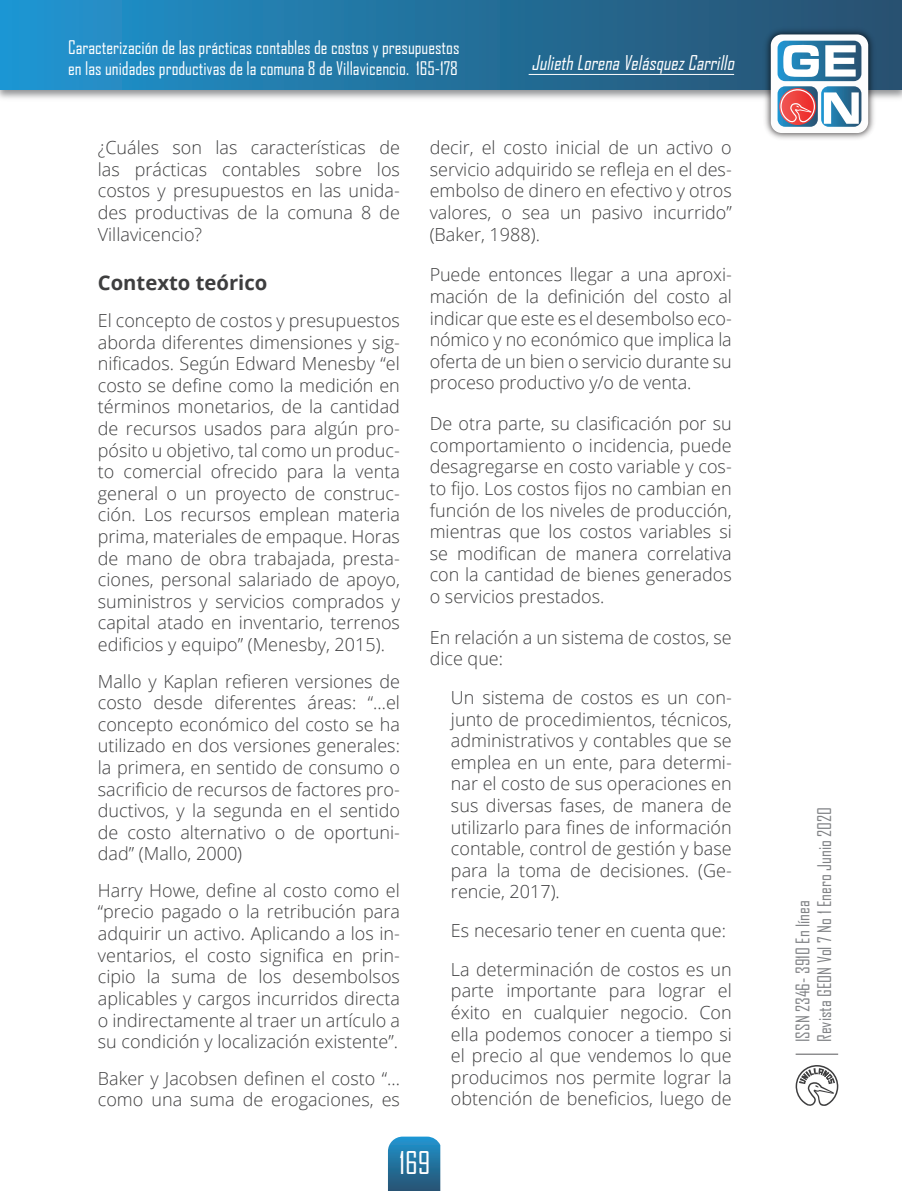
<style>
.page{position:relative;width:902px;height:1191px;background:#fff}
.page>*{position:absolute;margin:0;border:0;box-sizing:border-box;transform-origin:0 0}
.t1{font:30px "Agency FB";color:#fff}
.N1{font:700 20.25px "Open Sans";color:#3e3e3f}
.t2{font:italic 19.5px "Agency FB";color:#fff}
.Cuerpo_de_Texto{font:300 18px/21.6px "Open Sans";color:#3e3e3f;text-align:justify}
.cuerpor_indentado{font:300 18px/21.6px "Open Sans";color:#3e3e3f;text-align:justify}
.t3{font:18px/21.6px "Agency FB";color:#fff}
.t4{font:18px/21.6px "Agency FB";color:#808285}
</style>
<div class="page">
<img style="left:0;top:0;width:715px;height:99px">
<svg style="left:1px;top:0;width:714px;height:89px;background:#2278a7"></svg>
<img style="left:715px;top:0;width:186px;height:139px">
<div style="left:770px;top:34px;width:98px;height:99px;background:#fdfdfd;border-radius:11px"></div>
<svg style="left:777px;top:41px;width:84px;height:86px"></svg>
<svg style="left:388px;top:1136px;width:52px;height:55px;background:#2b77a2"></svg>
<hr style="left:528px;top:74px;width:206px;height:1px;background:#fff">
<hr style="left:795px;top:1053px;width:43px;height:1px;background:#57585a">
<svg style="left:795px;top:1065px;width:43px;height:41px"></svg>
<p class="t3" style="left:68px;top:36px;width:393px">Caracterización de las prácticas contables de costos y presupuestos en las unidades productivas de la comuna 8 de Villavicencio. 165-178</p>
<p class="t2" style="left:531px;top:51px;width:208px">JuliethLorenaVelásquezCarrillo</p>
<p class="Cuerpo_de_Texto" style="left:98px;top:136px;width:303px">¿Cuáles son las características de las prácticas contables sobre los costos y presupuestos en las unida&shy;des productivas de la comuna 8 de Villavicencio?</p>
<p class="N1" style="left:98px;top:269px;width:171px">Contexto teórico</p>
<p class="Cuerpo_de_Texto" style="left:98px;top:309px;width:303px">El concepto de costos y presupuestos aborda diferentes dimensiones y sig&shy;nificados. Según Edward Menesby “el costo se define como la medición en términos monetarios, de la cantidad de recursos usados para algún pro&shy;pósito u objetivo, tal como un produc&shy;to comercial ofrecido para la venta general o un proyecto de construc&shy;ción. Los recursos emplean materia prima, materiales de empaque. Horas de mano de obra trabajada, presta&shy;ciones, personal salariado de apoyo, suministros y servicios comprados y capital atado en inventario, terrenos edificios y equipo” (Menesby, 2015).</p>
<p class="Cuerpo_de_Texto" style="left:98px;top:669px;width:303px">Mallo y Kaplan refieren versiones de costo desde diferentes áreas: “…el concepto económico del costo se ha utilizado en dos versiones generales: la primera, en sentido de consumo o sacrificio de recursos de factores pro&shy;ductivos, y la segunda en el sentido de costo alternativo o de oportuni&shy;dad” (Mallo, 2000)</p>
<p class="Cuerpo_de_Texto" style="left:98px;top:879px;width:303px">Harry Howe, define al costo como el “precio pagado o la retribución para adquirir un activo. Aplicando a los in&shy;ventarios, el costo significa en prin&shy;cipio la suma de los desembolsos aplicables y cargos incurridos directa o indirectamente al traer un artículo a su condición y localización existente”.</p>
<p class="Cuerpo_de_Texto" style="left:98px;top:1066px;width:303px">Baker y Jacobsen definen el costo “... como una suma de erogaciones, es</p>
<p class="Cuerpo_de_Texto" style="left:429px;top:136px;width:303px">decir, el costo inicial de un activo o servicio adquirido se refleja en el des&shy;embolso de dinero en efectivo y otros valores, o sea un pasivo incurrido” (Baker, 1988).</p>
<p class="Cuerpo_de_Texto" style="left:429px;top:263px;width:303px">Puede entonces llegar a una aproxi&shy;mación de la definición del costo al indicar que este es el desembolso eco&shy;nómico y no económico que implica la oferta de un bien o servicio durante su proceso productivo y/o de venta.</p>
<p class="Cuerpo_de_Texto" style="left:429px;top:412px;width:303px">De otra parte, su clasificación por su comportamiento o incidencia, puede desagregarse en costo variable y cos&shy;to fijo. Los costos fijos no cambian en función de los niveles de producción, mientras que los costos variables si se modifican de manera correlativa con la cantidad de bienes generados o servicios prestados.</p>
<p class="Cuerpo_de_Texto" style="left:429px;top:626px;width:303px">En relación a un sistema de costos, se dice que:</p>
<p class="cuerpor_indentado" style="left:451px;top:686px;width:282px">Un sistema de costos es un con&shy;junto de procedimientos, técnicos, administrativos y contables que se emplea en un ente, para determi&shy;nar el costo de sus operaciones en sus diversas fases, de manera de utilizarlo para fines de información contable, control de gestión y base para la toma de decisiones. (Ge&shy;rencie, 2017).</p>
<p class="cuerpor_indentado" style="left:451px;top:919px;width:276px">Es necesario tener en cuenta que:</p>
<p class="cuerpor_indentado" style="left:451px;top:958px;width:282px">La determinación de costos es un parte importante para lograr el éxito en cualquier negocio. Con ella podemos conocer a tiempo si el precio al que vendemos lo que producimos nos permite lograr la obtención de beneficios, luego de</p>
<h1 class="t1" style="left:399px;top:1144px;width:33px">169</h1>
<p class="t4" style="left:791px;top:1042px;width:236px;rotate:-90deg">ISSN 2346- 3910 En línea<br>Revista GEON Vol 7 No 1 Enero Junio 2020</p>
</div>
